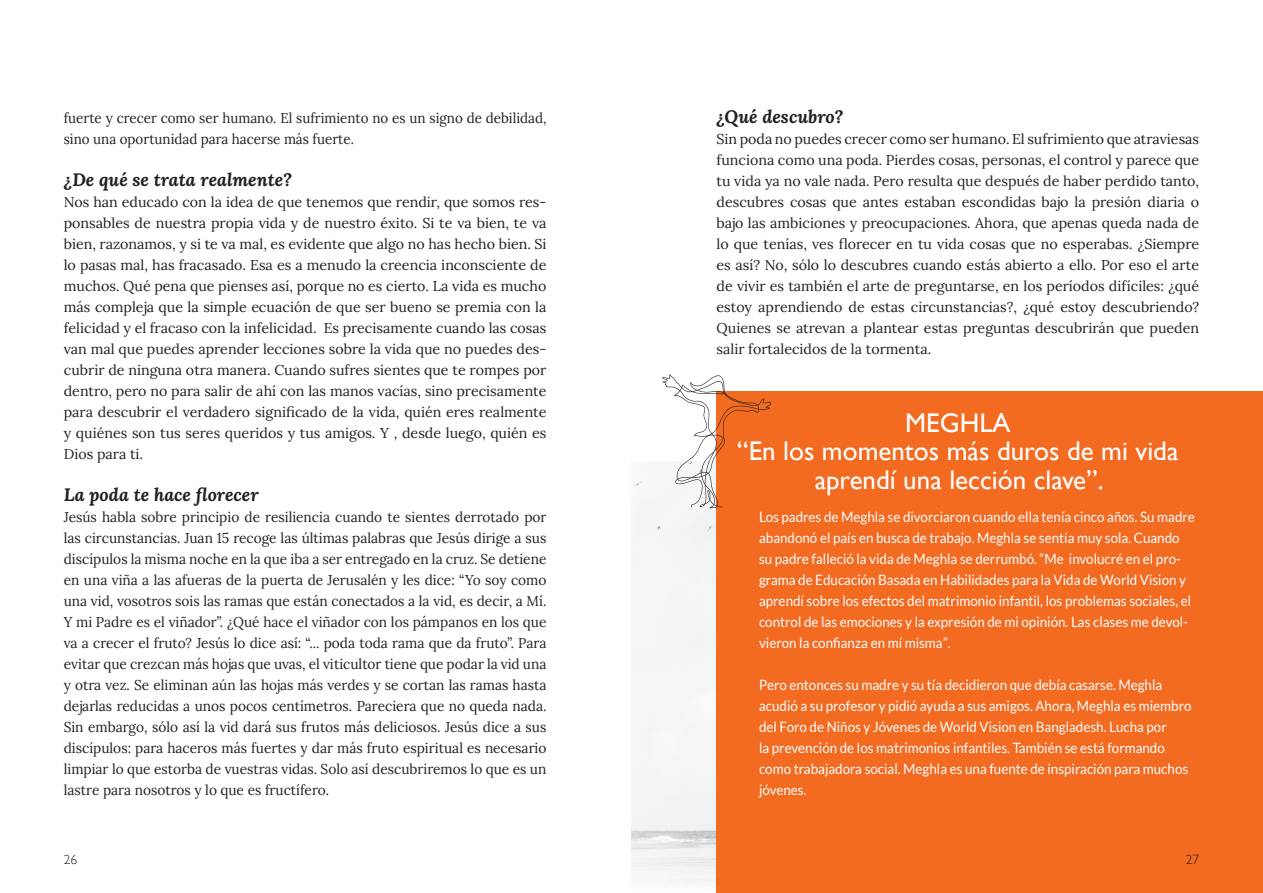
<style>
.page{position:relative;width:1263px;height:893px;background:#fff}
.page>*{position:absolute;margin:0;border:0;box-sizing:border-box;transform-origin:0 0}
.principe_zin{font:27px/28.5px "Gill Sans";color:#fff;text-align:center}
.subkop{font:italic 18px "Lora";color:#231f20}
.plat{font:14.25px/21px "Lora";color:#231f20;text-align:justify}
.plat-2{font:14.25px/21px "Lora";color:#231f20;text-align:justify;scale:.96 1}
.plat_land_praktik{font:14.25px/21px "Lato";color:#fff;scale:.94 1}
.plat-3{font:14.25px/21px "Lora";color:#231f20;scale:.94 1}
.t1{font:300 13.5px "Gill Sans";color:#231f20}
</style>
<div class="page">
<div style="left:716px;top:391px;width:547px;height:502px;background:#f36a21"></div>
<svg style="left:662px;top:374px;width:109px;height:134px"></svg>
<p class="plat-3" style="left:64px;top:106px;width:515px">fuerte y crecer como ser humano. El sufrimiento no es un signo de debilidad, sino una oportunidad para hacerse más fuerte.</p>
<p class="subkop" style="left:64px;top:167px;width:229px">¿De qué se trata realmente?</p>
<p class="plat" style="left:64px;top:190px;width:484px">Nos han educado con la idea de que tenemos que rendir, que somos res&shy;ponsables de nuestra propia vida y de nuestro éxito. Si te va bien, te va bien, razonamos, y si te va mal, es evidente que algo no has hecho bien. Si lo pasas mal, has fracasado. Esa es a menudo la creencia inconsciente de muchos. Qué pena que pienses así, porque no es cierto. La vida es mucho más compleja que la simple ecuación de que ser bueno se premia con la felicidad y el fracaso con la infelicidad. Es precisamente cuando las cosas van mal que puedes aprender lecciones sobre la vida que no puedes des&shy;cubrir de ninguna otra manera. Cuando sufres sientes que te rompes por dentro, pero no para salir de ahí con las manos vacías, sino precisamente para descubrir el verdadero significado de la vida, quién eres realmente y quiénes son tus seres queridos y tus amigos. Y , desde luego, quién es Dios para ti.</p>
<p class="subkop" style="left:64px;top:482px;width:196px">La poda te hace florecer</p>
<p class="plat-2" style="left:64px;top:505px;width:504px">Jesús habla sobre principio de resiliencia cuando te sientes derrotado por las circunstancias. Juan 15 recoge las últimas palabras que Jesús dirige a sus discípulos la misma noche en la que iba a ser entregado en la cruz. Se detiene en una viña a las afueras de la puerta de Jerusalén y les dice: “Yo soy como una vid, vosotros sois las ramas que están conectados a la vid, es decir, a Mí.<br>Y mi Padre es el viñador”. ¿Qué hace el viñador con los pámpanos en los que va a crecer el fruto? Jesús lo dice así: “... poda toda rama que da fruto”. Para evitar que crezcan más hojas que uvas, el viticultor tiene que podar la vid una y otra vez. Se eliminan aún las hojas más verdes y se cortan las ramas hasta dejarlas reducidas a unos pocos centímetros. Pareciera que no queda nada.<br>Sin embargo, sólo así la vid dará sus frutos más deliciosos. Jesús dice a sus discípulos: para haceros más fuertes y dar más fruto espiritual es necesario limpiar lo que estorba de vuestras vidas. Solo así descubriremos lo que es un lastre para nosotros y lo que es fructífero.</p>
<p class="subkop" style="left:716px;top:104px;width:128px">¿Qué descubro?</p>
<p class="plat" style="left:716px;top:127px;width:484px">Sin poda no puedes crecer como ser humano. El sufrimiento que atraviesas funciona como una poda. Pierdes cosas, personas, el control y parece que tu vida ya no vale nada. Pero resulta que después de haber perdido tanto, descubres cosas que antes estaban escondidas bajo la presión diaria o bajo las ambiciones y preocupaciones. Ahora, que apenas queda nada de lo que tenías, ves florecer en tu vida cosas que no esperabas. ¿Siempre es así? No, sólo lo descubres cuando estás abierto a ello. Por eso el arte de vivir es también el arte de preguntarse, en los períodos difíciles: ¿qué estoy aprendiendo de estas circunstancias?, ¿qué estoy descubriendo?<br>Quienes se atrevan a plantear estas preguntas descubrirán que pueden salir fortalecidos de la tormenta.</p>
<p class="principe_zin" style="left:905px;top:408px;width:107px">MEGHLA</p>
<p class="principe_zin" style="left:737px;top:436px;width:443px">“En los momentos más duros de mi vida aprendí una lección clave”.</p>
<p class="plat_land_praktik" style="left:759px;top:506px;width:465px">Los padres de Meghla se divorciaron cuando ella tenía cinco años. Su madre abandonó el país en busca de trabajo. Meghla se sentía muy sola. Cuando su padre falleció la vida de Meghla se derrumbó. “Me involucré en el pro&shy;grama de Educación Basada en Habilidades para la Vida de World Vision y aprendí sobre los efectos del matrimonio infantil, los problemas sociales, el control de las emociones y la expresión de mi opinión. Las clases me devol&shy;vieron la confianza en mí misma”.</p>
<p class="plat_land_praktik" style="left:759px;top:674px;width:462px">Pero entonces su madre y su tía decidieron que debía casarse. Meghla acudió a su profesor y pidió ayuda a sus amigos. Ahora, Meghla es miembro del Foro de Niños y Jóvenes de World Vision en Bangladesh. Lucha por<br>la prevención de los matrimonios infantiles. También se está formando como trabajadora social. Meghla es una fuente de inspiración para muchos jóvenes.</p>
<p class="t1" style="left:64px;top:849px;width:15px">26</p>
<p class="t1" style="left:1186px;top:849px;width:15px">27</p>
</div>
